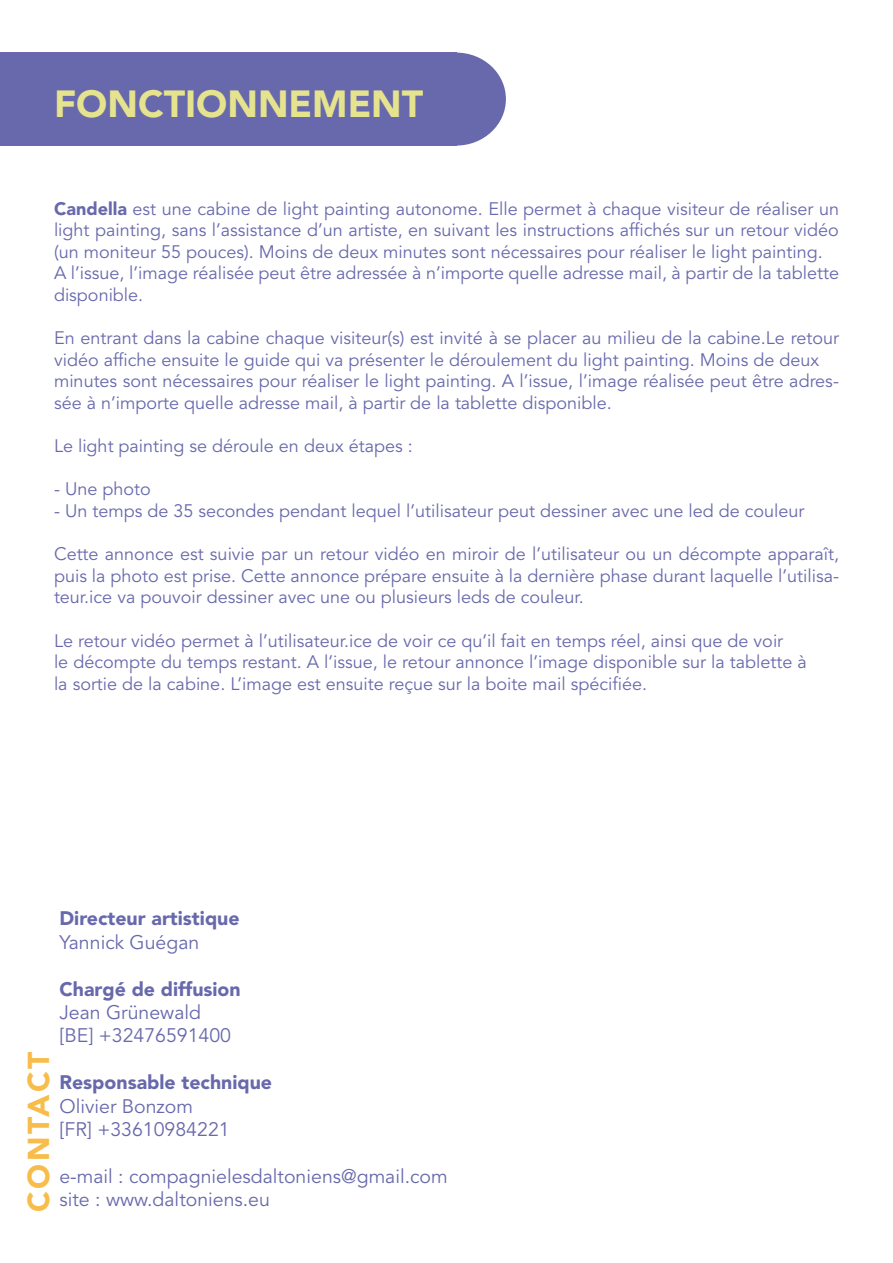
<style>
.page{position:relative;width:893px;height:1263px;background:#fff}
.page>*{position:absolute;margin:0;border:0;box-sizing:border-box;transform-origin:0 0}
.t1{font:900 37.5px "Avenir LT Std";color:#e5e38d}
.t2{font:900 30px "Avenir LT Std";letter-spacing:.09em;color:#f8bc4a}
.t3{font:19.5px/23.4px "Avenir LT Std";color:#6869ac}
.t4{font:900 19.5px "Avenir LT Std";color:#6869ac}
.t5{font:18px/21.6px "Avenir LT Std";color:#6869ac}
.s1{font-weight:900}
</style>
<div class="page">
<div style="left:0;top:53px;width:456px;height:93px;background:#6869ac"></div>
<div style="left:406px;top:53px;width:100px;height:93px;background:#6869ac;border-radius:50%"></div>
<h1 class="t1" style="left:54px;top:81px;width:371px">FONCTIONNEMENT</h1>
<p class="t5" style="left:54px;top:198px;width:786px"><span class="s1">Candella</span> est une cabine de light painting autonome. Elle permet à chaque visiteur de réaliser un light painting, sans l’assistance d’un artiste, en suivant les instructions affichés sur un retour vidéo (un moniteur 55 pouces). Moins de deux minutes sont nécessaires pour réaliser le light painting.<br>A l’issue, l’image réalisée peut être adressée à n’importe quelle adresse mail, à partir de la tablette disponible.</p>
<p class="t5" style="left:54px;top:328px;width:786px">En entrant dans la cabine chaque visiteur(s) est invité à se placer au milieu de la cabine.Le retour vidéo affiche ensuite le guide qui va présenter le déroulement du light painting. Moins de deux minutes sont nécessaires pour réaliser le light painting. A l’issue, l’image réalisée peut être adres&shy;sée à n’importe quelle adresse mail, à partir de la tablette disponible.</p>
<p class="t5" style="left:54px;top:436px;width:360px">Le light painting se déroule en deux étapes :</p>
<p class="t5" style="left:54px;top:479px;width:98px">- Une photo</p>
<p class="t5" style="left:54px;top:501px;width:752px">- Un temps de 35 secondes pendant lequel l’utilisateur peut dessiner avec une led de couleur</p>
<p class="t5" style="left:54px;top:544px;width:786px;text-align:justify">Cette annonce est suivie par un retour vidéo en miroir de l’utilisateur ou un décompte apparaît, puis la photo est prise. Cette annonce prépare ensuite à la dernière phase durant laquelle l’utilisa&shy;teur.ice va pouvoir dessiner avec une ou plusieurs leds de couleur.</p>
<p class="t5" style="left:54px;top:630px;width:754px">Le retour vidéo permet à l’utilisateur.ice de voir ce qu’il fait en temps réel, ainsi que de voir<br>le décompte du temps restant. A l’issue, le retour annonce l’image disponible sur la tablette à la sortie de la cabine. L’image est ensuite reçue sur la boite mail spécifiée.</p>
<h2 class="t2" style="left:21px;top:1212px;width:162px;rotate:-90deg">CONTACT</h2>
<p class="t4" style="left:59px;top:907px;width:182px">Directeur artistique</p>
<p class="t3" style="left:59px;top:931px;width:141px">Yannick Guégan</p>
<p class="t4" style="left:59px;top:977px;width:183px">Chargé de diffusion</p>
<p class="t3" style="left:59px;top:1001px;width:173px">Jean Grünewald [BE] +32476591400</p>
<p class="t4" style="left:59px;top:1071px;width:214px">Responsable technique</p>
<p class="t3" style="left:59px;top:1095px;width:172px">Olivier Bonzom [FR] +33610984221</p>
<p class="t3" style="left:59px;top:1165px;width:390px">e-mail : compagnielesdaltoniens@gmail.com site : www.daltoniens.eu</p>
</div>
